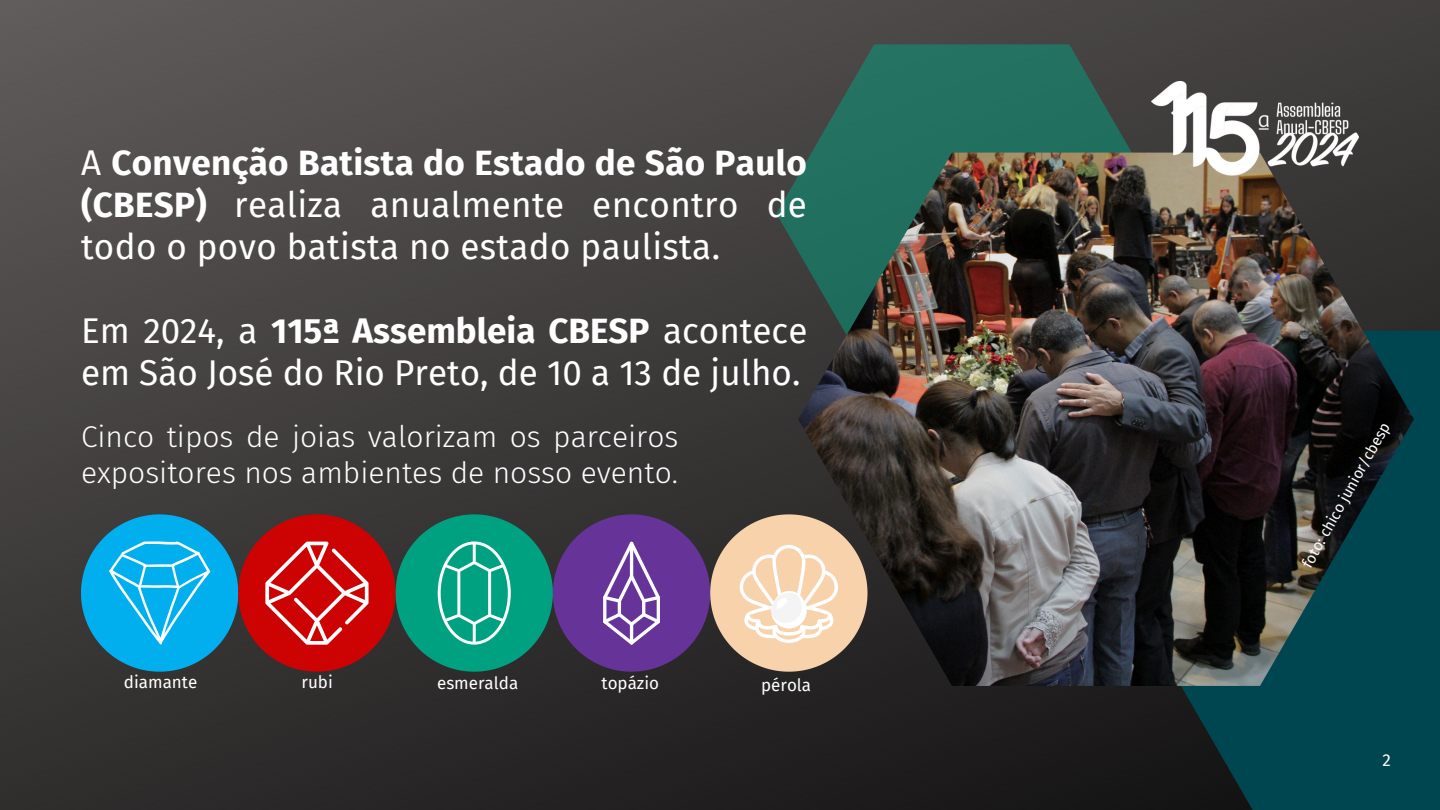
<style>
.page{position:relative;width:1440px;height:810px;background:#fff}
.page>*{position:absolute;margin:0;border:0;box-sizing:border-box;transform-origin:0 0}
.t1{font:35px/42px "Fira Sans";letter-spacing:.01em;color:#fff;text-align:justify}
.t2{font:300 30px/36px "Fira Sans";color:#fff}
.t3{font:17px "Fira Sans";color:#fff}
.t4{font:15px "Fira Sans";color:#fff}
.s1{font-weight:700}
</style>
<div class="page">
<img style="left:0;top:0;width:1440px;height:810px">
<svg style="left:1114px;top:331px;width:326px;height:479px;background:#063942"></svg>
<svg style="left:776px;top:44px;width:391px;height:339px;background:#2f5e54"></svg>
<img style="left:798px;top:153px;width:616px;height:533px">
<img style="left:1151px;top:81px;width:208px;height:95px">
<svg style="left:81px;top:514px;width:787px;height:158px;background:#6a7180"></svg>
<h1 class="t1" style="left:81px;top:142px;width:728px">A <span class="s1">Convenção Batista do Estado de São Paulo (CBESP)</span> realiza anualmente encontro de todo o povo batista no estado paulista.</h1>
<p class="t1" style="left:81px;top:310px;width:728px">Em 2024, a <span class="s1">115ª Assembleia CBESP</span> acontece em São José do Rio Preto, de 10 a 13 de julho.</p>
<p class="t2" style="left:81px;top:419px;width:599px">Cinco tipos de joias valorizam os parceiros expositores nos ambientes de nosso evento.</p>
<p class="t4" style="left:1298px;top:562px;width:166px;rotate:-61deg">foto: chico junior/cbesp</p>
<p class="t3" style="left:124px;top:672px;width:75px">diamante</p>
<p class="t3" style="left:301px;top:672px;width:33px">rubi</p>
<h3 class="t3" style="left:437px;top:673px;width:83px">esmeralda</h3>
<p class="t3" style="left:602px;top:673px;width:59px">topázio</p>
<p class="t3" style="left:761px;top:675px;width:52px">pérola</p>
<h2 class="t3" style="left:1383px;top:750px;width:10px">2</h2>
</div>
